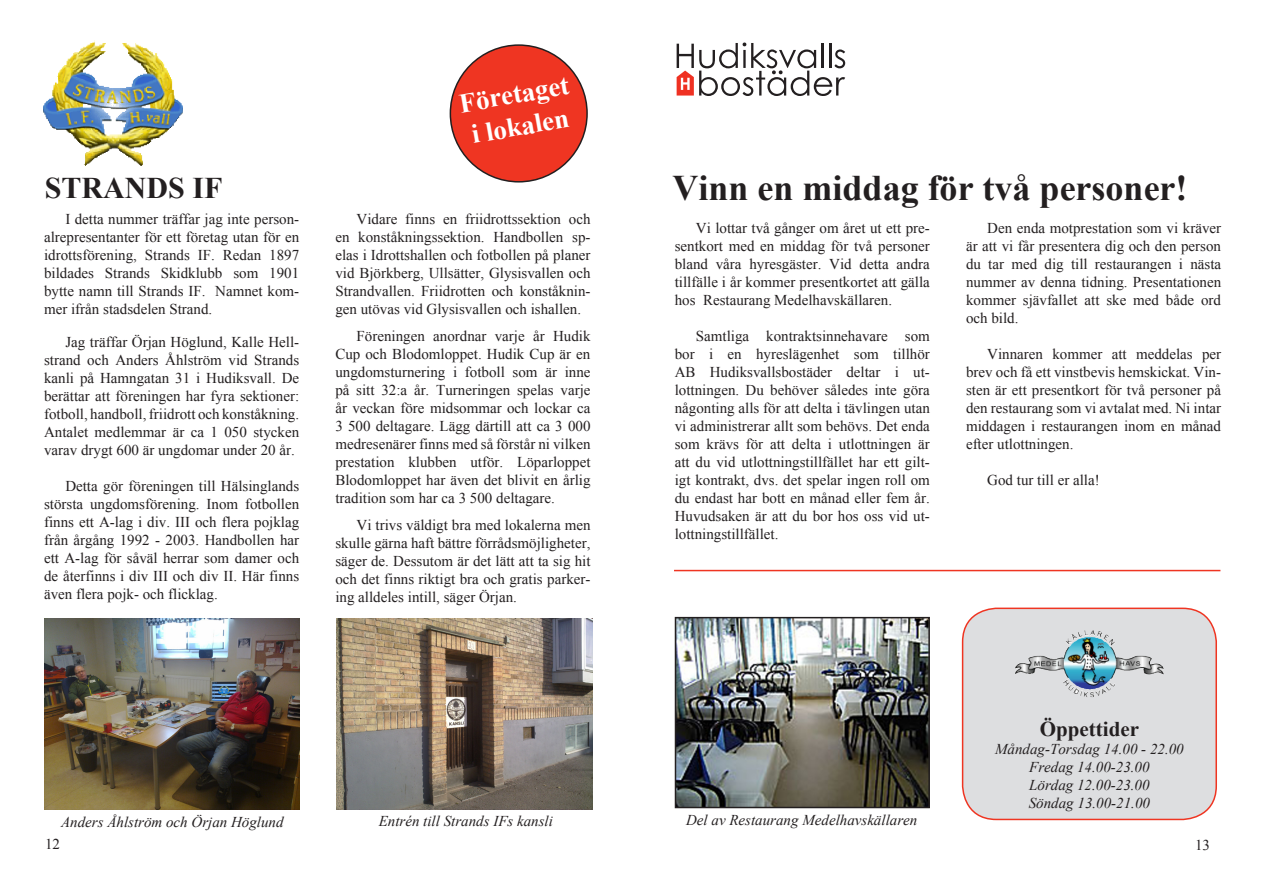
<style>
.page{position:relative;width:1263px;height:893px;background:#fff}
.page>*{position:absolute;margin:0;border:0;box-sizing:border-box;transform-origin:0 0}
.Rubrik{font:700 36px "Times New Roman";color:#231f20}
.Rubrik-2{font:700 30px "Times New Roman";color:#231f20}
.Mellanrubrik{font:700 27px "Times New Roman";color:#fff}
.Bildtext{font:700 21px "Times New Roman";color:#231f20}
.Brödtext{font:15px/18px "Times New Roman";color:#231f20;text-align:justify}
.Mellanrubrik-2{font:italic 15px "Times New Roman";color:#231f20}
.Bildtext-2{font:italic 15px "Times New Roman";color:#231f20}
</style>
<div class="page">
<svg style="left:677px;top:43px;width:168px;height:53px"></svg>
<hr style="left:674px;top:570px;width:546px;height:1px;background:#ef3522">
<div style="left:962px;top:608px;width:254px;height:211px;background:#dddee0;border-radius:34px"></div>
<div style="left:962px;top:608px;width:255px;height:212px;border:2px solid #ef3522;border-radius:34px"></div>
<img style="left:1064px;top:630px;width:100px;height:60px">
<img style="left:678px;top:620px;width:249px;height:185px">
<div style="left:675px;top:617px;width:255px;height:191px;border:2px solid #231f20"></div>
<div style="left:450px;top:45px;width:137px;height:137px;background:#ef3522;border-radius:50%"></div>
<img style="left:43px;top:40px;width:139px;height:126px">
<img style="left:44px;top:619px;width:255px;height:191px">
<img style="left:337px;top:619px;width:255px;height:191px">
<p class="Rubrik-2" style="left:45px;top:168px;width:179px">STRANDS IF</p>
<p class="Brödtext" style="left:44px;top:209px;width:257px;text-indent:21px">I detta nummer träffar jag inte person&shy;alrepresentanter för ett företag utan för en idrottsförening, Strands IF. Redan 1897 bildades Strands Skidklubb som 1901 bytte namn till Strands IF. Namnet kom&shy;mer ifrån stadsdelen Strand.</p>
<p class="Brödtext" style="left:44px;top:332px;width:257px;text-indent:21px">Jag träffar Örjan Höglund, Kalle Hell&shy;strand och Anders Åhlström vid Strands kanli på Hamngatan 31 i Hudiksvall. De berättar att föreningen har fyra sektioner: fotboll, handboll, friidrott och konståkning.<br>Antalet medlemmar är ca 1 050 stycken varav drygt 600 är ungdomar under 20 år.</p>
<p class="Brödtext" style="left:44px;top:476px;width:257px;text-indent:21px">Detta gör föreningen till Hälsinglands största ungdomsförening. Inom fotbollen finns ett A-lag i div. III och flera pojklag från årgång 1992 - 2003. Handbollen har ett A-lag för såväl herrar som damer och de återfinns i div III och div II. Här finns även flera pojk- och flicklag.</p>
<p class="Mellanrubrik" style="left:456px;top:85px;width:112px;rotate:-10deg">Företaget</p>
<p class="Mellanrubrik" style="left:468px;top:116px;width:100px;rotate:-10deg">i lokalen</p>
<p class="Brödtext" style="left:335px;top:209px;width:257px;text-indent:21px">Vidare finns en friidrottssektion och en konståkningssektion. Handbollen sp&shy;elas i Idrottshallen och fotbollen på planer vid Björkberg, Ullsätter, Glysisvallen och Strandvallen. Friidrotten och konståknin&shy;gen utövas vid Glysisvallen och ishallen.</p>
<p class="Brödtext" style="left:335px;top:326px;width:257px;text-indent:21px">Föreningen anordnar varje år Hudik Cup och Blodomloppet. Hudik Cup är en ungdomsturnering i fotboll som är inne på sitt 32:a år. Turneringen spelas varje år veckan före midsommar och lockar ca 3 500 deltagare. Lägg därtill att ca 3 000 medresenärer finns med så förstår ni vilken prestation klubben utför. Löparloppet Blodomloppet har även det blivit en årlig tradition som har ca 3 500 deltagare.</p>
<p class="Brödtext" style="left:335px;top:515px;width:257px;text-indent:21px">Vi trivs väldigt bra med lokalerna men skulle gärna haft bättre förrådsmöjligheter, säger de. Dessutom är det lätt att ta sig hit och det finns riktigt bra och gratis parker&shy;ing alldeles intill, säger Örjan.</p>
<p class="Mellanrubrik-2" style="left:61px;top:811px;width:224px">Anders Åhlström och Örjan Höglund</p>
<p class="Mellanrubrik-2" style="left:379px;top:810px;width:176px">Entrén till Strands IFs kansli</p>
<p class="Brödtext" style="left:45px;top:835px;width:17px">12</p>
<p class="Rubrik" style="left:672px;top:163px;width:516px">Vinn en middag för två personer!</p>
<p class="Brödtext" style="left:675px;top:219px;width:257px;text-indent:21px">Vi lottar två gånger om året ut ett pre&shy;sentkort med en middag för två personer bland våra hyresgäster. Vid detta andra tillfälle i år kommer presentkortet att gälla hos Restaurang Medelhavskällaren.</p>
<p class="Brödtext" style="left:675px;top:327px;width:257px;text-indent:21px">Samtliga kontraktsinnehavare som bor i en hyreslägenhet som tillhör AB Hudiksvallsbostäder deltar i ut&shy;lottningen. Du behöver således inte göra någonting alls för att delta i tävlingen utan vi administrerar allt som behövs. Det enda som krävs för att delta i utlottningen är att du vid utlottningstillfället har ett gilt&shy;igt kontrakt, dvs. det spelar ingen roll om du endast har bott en månad eller fem år.<br>Huvudsaken är att du bor hos oss vid ut&shy;lottningstillfället.</p>
<p class="Brödtext" style="left:966px;top:219px;width:257px;text-indent:21px">Den enda motprestation som vi kräver är att vi får presentera dig och den person du tar med dig till restaurangen i nästa nummer av denna tidning. Presentationen kommer sjävfallet att ske med både ord och bild.</p>
<p class="Brödtext" style="left:966px;top:345px;width:257px;text-indent:21px">Vinnaren kommer att meddelas per brev och få ett vinstbevis hemskickat. Vin&shy;sten är ett presentkort för två personer på den restaurang som vi avtalat med. Ni intar middagen i restaurangen inom en månad efter utlottningen.</p>
<p class="Brödtext" style="left:987px;top:471px;width:114px">God tur till er alla!</p>
<p class="Mellanrubrik-2" style="left:686px;top:809px;width:233px">Del av Restaurang Medelhavskällaren</p>
<p class="Bildtext" style="left:1040px;top:714px;width:101px">Öppettider</p>
<p class="Bildtext-2" style="left:995px;top:739px;width:190px">Måndag-Torsdag 14.00 - 22.00</p>
<p class="Bildtext-2" style="left:1029px;top:757px;width:122px">Fredag 14.00-23.00</p>
<p class="Bildtext-2" style="left:1029px;top:775px;width:122px">Lördag 12.00-23.00</p>
<p class="Bildtext-2" style="left:1029px;top:793px;width:123px">Söndag 13.00-21.00</p>
<p class="Brödtext" style="left:1195px;top:836px;width:16px">13</p>
<p class="Brödtext" style="left:1205px;top:836px;width:16px">13</p>
</div>
